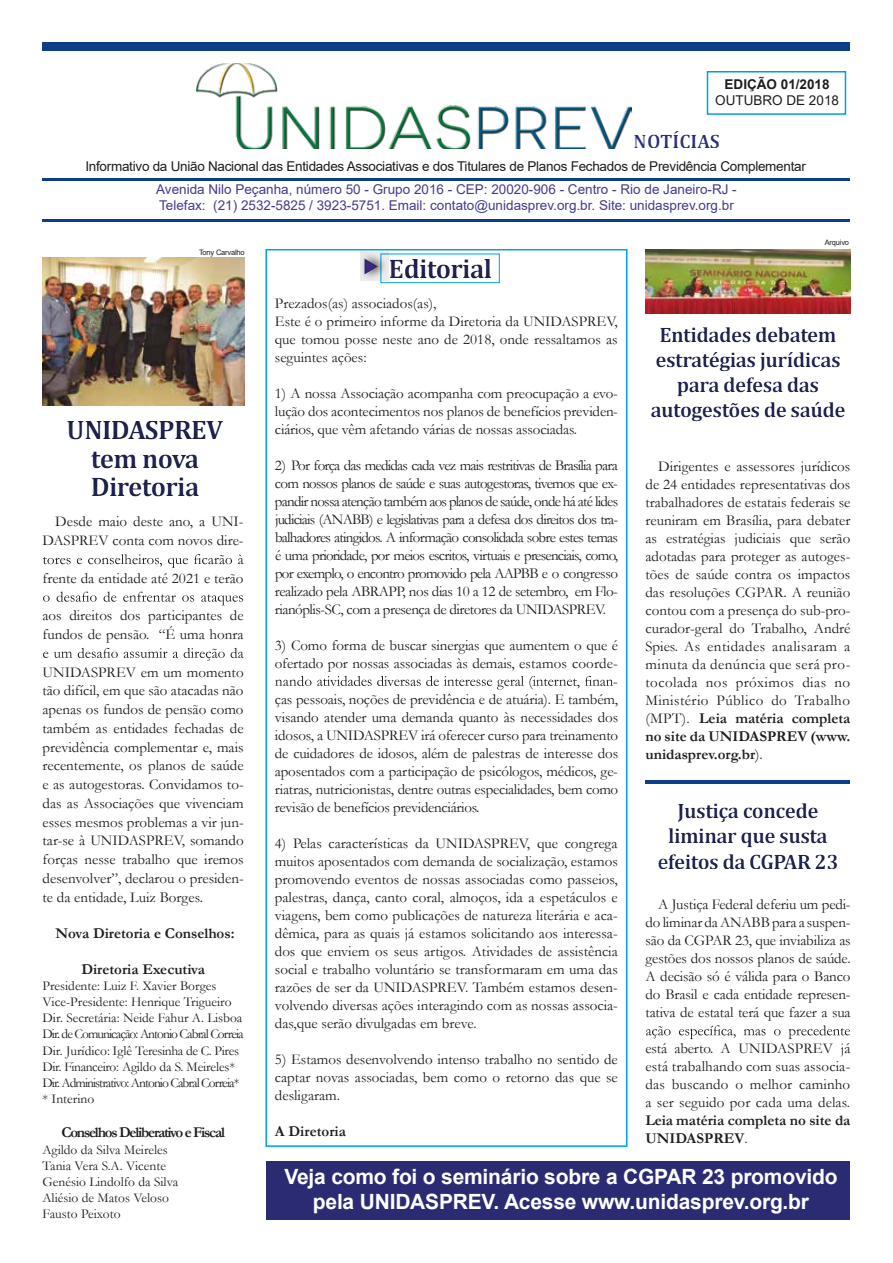
<style>
.page{position:relative;width:893px;height:1263px;background:#fff}
.page>*{position:absolute;margin:0;border:0;box-sizing:border-box;transform-origin:0 0}
.t1{font:700 27px/28.5px "Cambria";letter-spacing:-.025em;color:#25295b;text-align:center}
.t2{font:700 21px/25.2px "Cambria";letter-spacing:-.025em;color:#25295b;text-align:center}
.t3{font:700 21px/25.2px "Arial";letter-spacing:-.01em;color:#fff;text-align:center}
.t4{font:700 19.5px "Cambria";color:#363a8f}
.t5{font:15px/18px "Garamond";letter-spacing:-.01em;color:#1d1d1b;text-align:justify}
.t6{font:700 15px/18px "Garamond";color:#1d1d1b}
.t7{font:700 15px "Garamond";letter-spacing:-.08em;color:#1d1d1b}
.t8{font:13.5px/16.2px "Garamond";color:#1d1d1b}
.t9{font:13.5px/16.2px "Arial";color:#403c90}
.t10{font:13.5px "Arial";letter-spacing:-.02em;color:#1d1d1b}
.t11{font:700 13.5px "Arial";color:#1d1d1b}
.t12{font:13.5px "Arial";color:#1d1d1b}
.t13{font:7.5px "Arial";letter-spacing:-.025em;color:#1d1d1b}
.s1{font-weight:700}
.s2{font-weight:400}
</style>
<div class="page">
<div style="left:265px;top:249px;width:362px;height:898px;border:2px solid #009fe3"></div>
<svg style="left:634px;top:131px;width:85px;height:17px"></svg>
<img style="left:196px;top:64px;width:436px;height:85px">
<div style="left:43px;top:43px;width:807px;height:8px;background:#0f3e88"></div>
<hr style="left:43px;top:179px;width:807px;height:2px;background:#0f3e88">
<hr style="left:43px;top:219px;width:807px;height:2px;background:#0f3e88">
<div style="left:707px;top:71px;width:139px;height:44px;border:2px solid #009fe3"></div>
<svg style="left:67px;top:421px;width:156px;height:76px"></svg>
<img style="left:43px;top:257px;width:202px;height:148px">
<svg style="left:43px;top:554px;width:201px;height:14px"></svg>
<svg style="left:43px;top:592px;width:200px;height:13px"></svg>
<svg style="left:43px;top:648px;width:201px;height:13px"></svg>
<img style="left:645px;top:250px;width:205px;height:64px">
<svg style="left:376px;top:250px;width:130px;height:34px"></svg>
<div style="left:381px;top:254px;width:119px;height:29px;border:1px solid #009fe3"></div>
<svg style="left:361px;top:251px;width:28px;height:30px"></svg>
<svg style="left:364px;top:257px;width:14px;height:18px"></svg>
<svg style="left:275px;top:676px;width:338px;height:14px"></svg>
<svg style="left:651px;top:327px;width:194px;height:95px"></svg>
<svg style="left:659px;top:803px;width:178px;height:66px"></svg>
<hr style="left:645px;top:780px;width:205px;height:4px;background:#0f3e88">
<svg style="left:646px;top:1025px;width:204px;height:14px"></svg>
<div style="left:266px;top:1161px;width:584px;height:59px;background:#2b2b74"></div>
<p class="t11" style="left:725px;top:74px;width:107px">EDIÇÃO 01/2018</p>
<p class="t12" style="left:715px;top:91px;width:125px">OUTUBRO DE 2018</p>
<h3 class="t4" style="left:634px;top:127px;width:88px">NOTÍCIAS</h3>
<p class="t10" style="left:85px;top:157px;width:722px">Informativo da União Nacional das Entidades Associativas e dos Titulares de Planos Fechados de Previdência Complementar</p>
<p class="t9" style="left:156px;top:181px;width:582px">Avenida Nilo Peçanha, número 50 - Grupo 2016 - CEP: 20020-906 - Centro - Rio de Janeiro-RJ -<br>Telefax: (21) 2532-5825 / 3923-5751. Email: contato@unidasprev.org.br. Site: unidasprev.org.br</p>
<p class="t13" style="left:199px;top:247px;width:47px">Tony Carvalho</p>
<p class="t13" style="left:825px;top:237px;width:26px">Arquivo</p>
<h1 class="t1" style="left:67px;top:415px;width:158px">UNIDASPREV tem nova<br>Diretoria</h1>
<p class="t5" style="left:43px;top:512px;width:203px;line-height:18.8px;text-align:right">Desde maio deste ano, a UNI-<br>DASPREV conta com novos dire-</p>
<p class="t5" style="left:43px;top:569px;width:202px">frente da entidade até 2021 e terão</p>
<p class="t5" style="left:43px;top:606px;width:203px;line-height:18.8px">aos direitos dos participantes de fundos de pensão. “É uma honra</p>
<p class="t5" style="left:42px;top:662px;width:203px;line-height:18.8px">UNIDASPREV em um momento tão difícil, em que são atacadas não apenas os fundos de pensão como também as entidades fechadas de previdência complementar e, mais recentemente, os planos de saúde e as autogestoras. Convidamos to&shy;das as Associações que vivenciam esses mesmos problemas a vir jun&shy;tar-se à UNIDASPREV, somando forças nesse trabalho que iremos desenvolver”, declarou o presiden&shy;te da entidade, Luiz Borges.</p>
<p class="t6" style="left:55px;top:924px;width:181px">Nova Diretoria e Conselhos:</p>
<p class="t6" style="left:81px;top:960px;width:125px">Diretoria Executiva</p>
<p class="t8" style="left:42px;top:977px;width:203px">Presidente: Luiz F. Xavier Borges Vice-Presidente: Henrique Trigueiro Dir. Secretária: Neide Fahur A. Lisboa Dir. de Comunicação: Antonio Cabral Correia Dir. Jurídico: Iglê Teresinha de C. Pires Dir. Financeiro: Agildo da S. Meireles* Dir. Administrativo: Antonio Cabral Correia* * Interino</p>
<p class="t7" style="left:61px;top:1122px;width:165px">Conselhos Deliberativo e Fiscal</p>
<p class="t8" style="left:43px;top:1141px;width:137px">Agildo da Silva Meireles<br>Tania Vera S.A. Vicente<br>Genésio Lindolfo da Silva<br>Aliésio de Matos Veloso<br>Fausto Peixoto</p>
<h1 class="t1" style="left:389px;top:254px;width:105px">Editorial</h1>
<p class="t5" style="left:275px;top:294px;width:344px;text-align:left">Prezados(as) associados(as),<br>Este é o primeiro informe da Diretoria da UNIDASPREV, que tomou posse neste ano de 2018, onde ressaltamos as seguintes ações:</p>
<p class="t5" style="left:275px;top:384px;width:344px">1) A nossa Associação acompanha com preocupação a evo&shy;lução dos acontecimentos nos planos de benefícios previden&shy;ciários, que vêm afetando várias de nossas associadas.</p>
<p class="t5" style="left:275px;top:456px;width:345px">2) Por força das medidas cada vez mais restritivas de Brasília para com nossos planos de saúde e suas autogestoras, tivemos que ex&shy;pandir nossa atenção também aos planos de saúde, onde há até lides judiciais (ANABB) e legislativas para a defesa dos direitos dos tra&shy;balhadores atingidos. A informação consolidada sobre estes temas é uma prioridade, por meios escritos, virtuais e presenciais, como, por exemplo, o encontro promovido pela AAPBB e o congresso realizado pela ABRAPP, nos dias 10 a 12 de setembro, em Flo&shy;rianóplis-SC, com a presença de diretores da UNIDASPREV.</p>
<p class="t5" style="left:275px;top:636px;width:345px">3) Como forma de buscar sinergias que aumentem o que é</p>
<p class="t5" style="left:275px;top:654px;width:344px">ofertado por nossas associadas às demais, estamos coorde-</p>
<p class="t5" style="left:613px;top:672px;width:6px">-</p>
<p class="t5" style="left:275px;top:690px;width:345px">ças pessoais, noções de previdência e de atuária). E também,</p>
<p class="t5" style="left:275px;top:708px;width:345px">visando atender uma demanda quanto às necessidades dos</p>
<p class="t5" style="left:275px;top:726px;width:345px">idosos, a UNIDASPREV irá oferecer curso para treinamento</p>
<p class="t5" style="left:275px;top:744px;width:345px">de cuidadores de idosos, além de palestras de interesse dos</p>
<p class="t5" style="left:275px;top:762px;width:344px">aposentados com a participação de psicólogos, médicos, ge-</p>
<p class="t5" style="left:275px;top:780px;width:345px">riatras, nutricionistas, dentre outras especialidades, bem como</p>
<p class="t5" style="left:275px;top:798px;width:206px">revisão de benefícios previdenciários.</p>
<p class="t5" style="left:275px;top:834px;width:345px">4) Pelas características da UNIDASPREV, que congrega muitos aposentados com demanda de socialização, estamos promovendo eventos de nossas associadas como passeios, palestras, dança, canto coral, almoços, ida a espetáculos e viagens, bem como publicações de natureza literária e aca&shy;dêmica, para as quais já estamos solicitando aos interessa&shy;dos que enviem os seus artigos. Atividades de assistência social e trabalho voluntário se transformaram em uma das razões de ser da UNIDASPREV. Também estamos desen&shy;volvendo diversas ações interagindo com as nossas associa&shy;das,que serão divulgadas em breve.</p>
<p class="t5" style="left:275px;top:1050px;width:344px">5) Estamos desenvolvendo intenso trabalho no sentido de captar novas associadas, bem como o retorno das que se desligaram.</p>
<p class="t6" style="left:275px;top:1122px;width:72px">A Diretoria</p>
<h2 class="t2" style="left:650px;top:321px;width:197px">Entidades debatem estratégias jurídicas para defesa das autogestões de saúde</h2>
<p class="t5" style="left:645px;top:457px;width:207px;text-indent:13px">Dirigentes e assessores jurídicos de 24 entidades representativas dos trabalhadores de estatais federais se reuniram em Brasília, para debater as estratégias judiciais que serão adotadas para proteger as autoges&shy;tões de saúde contra os impactos das resoluções CGPAR. A reunião contou com a presença do sub-pro&shy;curador-geral do Trabalho, André Spies. As entidades analisaram a minuta da denúncia que será pro&shy;tocolada nos próximos dias no Ministério Público do Trabalho (MPT). <span class="s1">Leia matéria completa no site da UNIDASPREV (www. unidasprev.org.br</span>).</p>
<h2 class="t2" style="left:657px;top:798px;width:183px">Justiça concede liminar que susta efeitos da CGPAR 23</h2>
<p class="t5" style="left:645px;top:895px;width:207px;text-indent:13px">A Justiça Federal deferiu um pedi&shy;do liminar daANABBpara a suspen&shy;são da CGPAR 23, que inviabiliza as gestões dos nossos planos de saúde.<br>A decisão só é válida para o Banco do Brasil e cada entidade represen&shy;tativa de estatal terá que fazer a sua</p>
<p class="t5" style="left:645px;top:1039px;width:206px">está aberto. A UNIDASPREV já está trabalhando com suas associa&shy;das buscando o melhor caminho a ser seguido por cada uma delas.</p>
<p class="t6" style="left:645px;top:1111px;width:206px">Leia matéria completa no site da<br>UNIDASPREV<span class="s2">.</span></p>
<h2 class="t3" style="left:284px;top:1164px;width:555px">Veja como foi o seminário sobre a CGPAR 23 promovido pela UNIDASPREV. Acesse www.unidasprev.org.br</h2>
</div>
